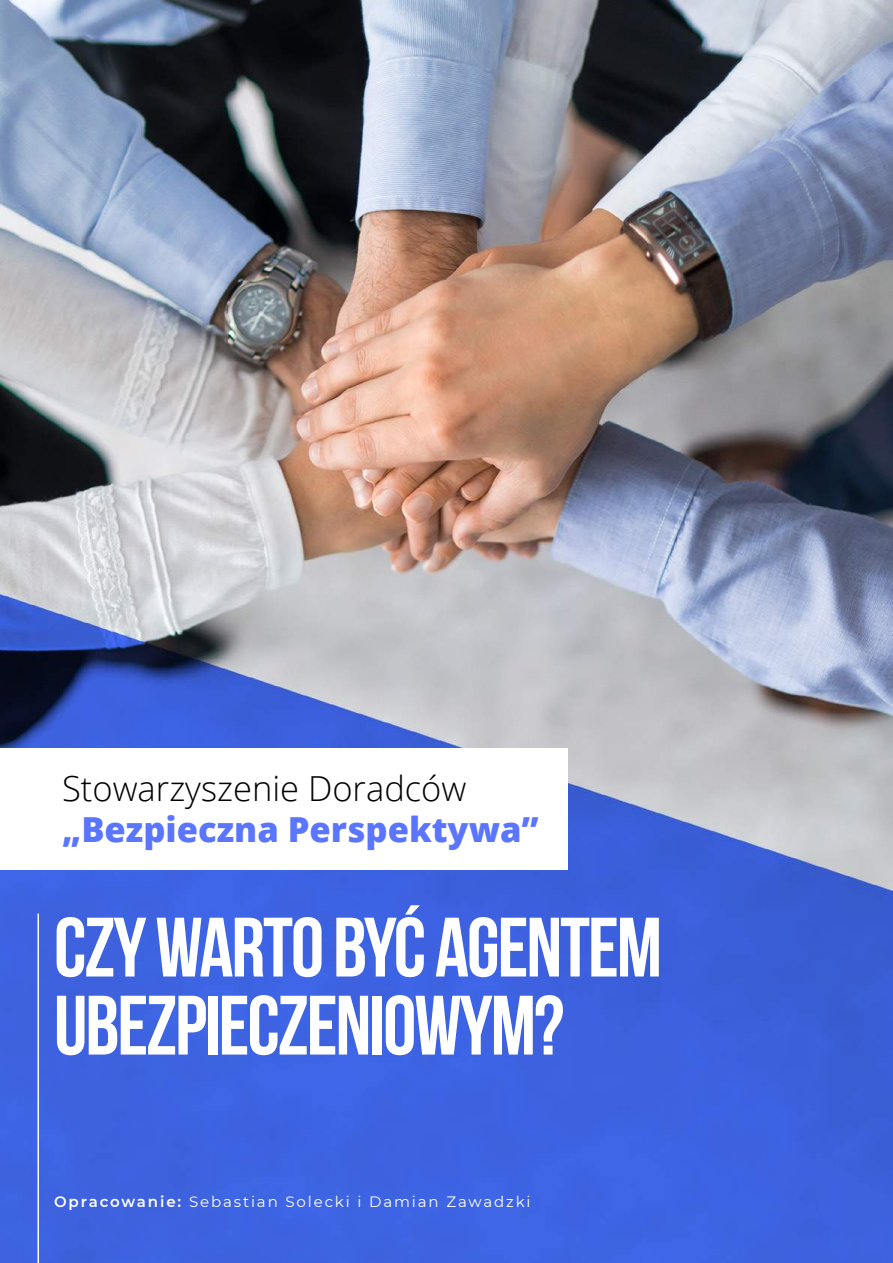
<style>
.page{position:relative;width:893px;height:1263px;background:#fff}
.page>*{position:absolute;margin:0;border:0;box-sizing:border-box;transform-origin:0 0}
.t1{font:700 84px/78px "Bebas Neue";letter-spacing:-.025em;color:#fff}
.t2{font:800 34.5px "Open Sans";color:#5a75ff}
.t3{font:300 34.5px "Open Sans";color:#000}
.t4{font:15px "Montserrat";letter-spacing:.125em;color:#fff}
.s1{font-weight:600}
</style>
<div class="page">
<img style="left:0;top:0;width:893px;height:1263px">
<div style="left:0;top:748px;width:568px;height:122px;background:#fff"></div>
<hr style="left:38px;top:913px;width:1px;height:350px;background:#fff">
<h2 class="t3" style="left:62px;top:765px;width:406px">Stowarzyszenie Doradców</h2>
<h2 class="t2" style="left:62px;top:804px;width:478px">„Bezpieczna Perspektywa”</h2>
<h1 class="t1" style="left:54px;top:907px;width:610px">CZY WARTO BYĆ AGENTEM<br>UBEZPIECZENIOWYM?</h1>
<p class="t4" style="left:54px;top:1191px;width:478px"><span class="s1">Opracowanie:</span> Sebastian Solecki i Damian Zawadzki</p>
</div>
